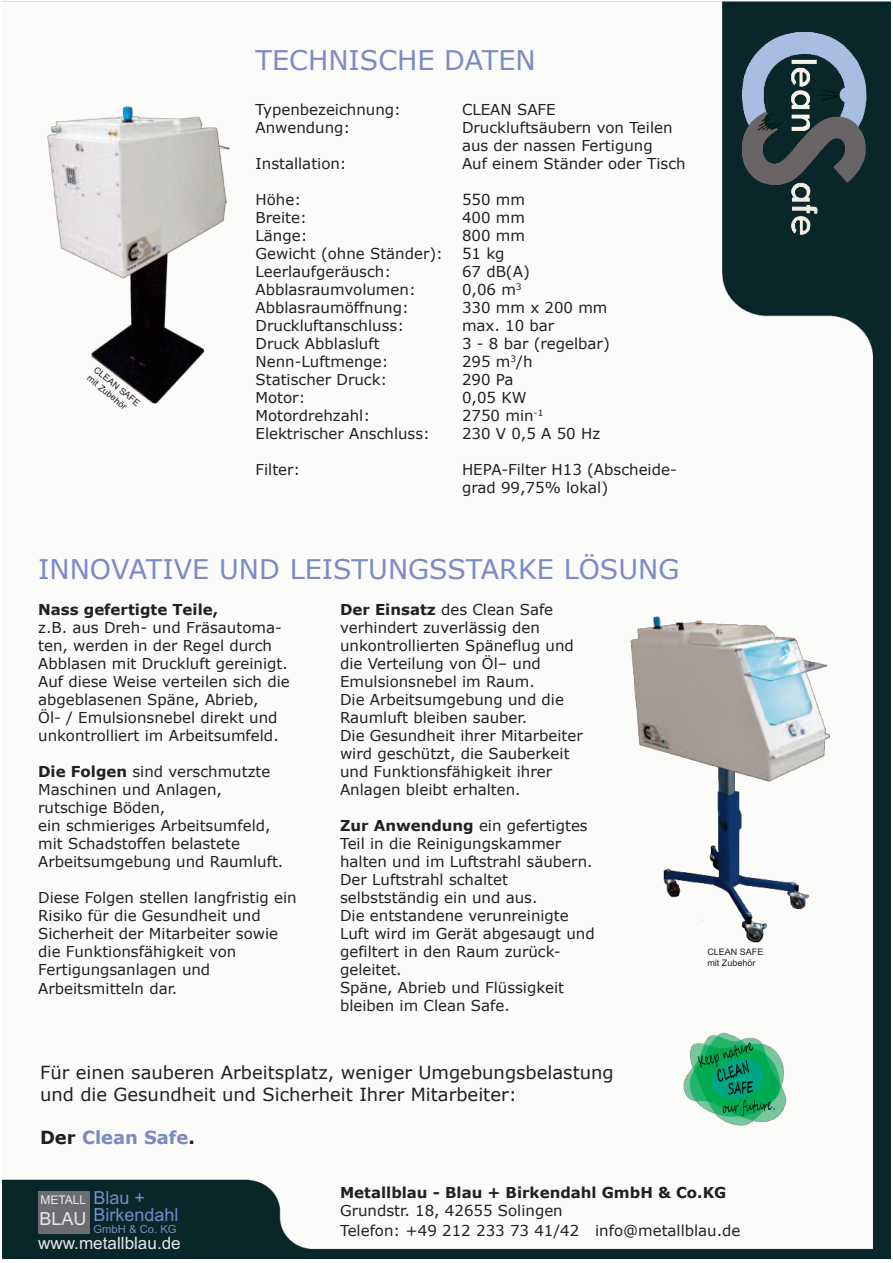
<style>
.page{position:relative;width:893px;height:1263px;background:#fff}
.page>*{position:absolute;margin:0;border:0;box-sizing:border-box;transform-origin:0 0}
.t1{font:27px "Verdana";color:#798ac5}
.t2{font:18px/21.6px "Verdana";color:#231f20}
.t3{font:18px/17.1px "Arial";color:#798ac5}
.t4{font:700 18px "Verdana";color:#798ac5}
.t5{font:18px "Arial";color:#e7e8e9}
.t6{font:17.1px "Arial";color:#e7e8e9}
.t7{font:15px/18px "Verdana";color:#231f20}
.t8{font:700 15px "Verdana";color:#231f20}
.t9{font:12px "Arial";color:#e7e8e9}
.t10{font:11.25px "Arial";color:#798ac5}
.t11{font:9px/10.8px "Arial";color:#231f20}
.s1{font-weight:700}
.s2{color:#231f20}
</style>
<div class="page">
<img style="left:3px;top:1px;width:887px;height:1258px">
<div style="left:38px;top:1191px;width:51px;height:42px;background:#6c6d70"></div>
<img style="left:741px;top:32px;width:125px;height:153px">
<img style="left:630px;top:615px;width:201px;height:327px">
<img style="left:38px;top:103px;width:194px;height:302px">
<img style="left:679px;top:1023px;width:120px;height:112px">
<p class="t11" style="left:99px;top:364px;width:58px;rotate:39deg">CLEAN SAFE mit Zubehör</p>
<h1 class="t1" style="left:256px;top:43px;width:282px">TECHNISCHE DATEN</h1>
<p class="t7" style="left:256px;top:100px;width:147px">Typenbezeichnung:<br>Anwendung:</p>
<p class="t7" style="left:256px;top:154px;width:93px">Installation:</p>
<p class="t7" style="left:256px;top:190px;width:189px">Höhe:<br>Breite:<br>Länge:<br>Gewicht (ohne Ständer):<br>Leerlaufgeräusch:<br>Abblasraumvolumen:<br>Abblasraumöffnung:<br>Druckluftanschluss:<br>Druck Abblasluft<br>Nenn-Luftmenge:<br>Statischer Druck:<br>Motor:<br>Motordrehzahl:<br>Elektrischer Anschluss:</p>
<p class="t7" style="left:256px;top:460px;width:46px">Filter:</p>
<p class="t7" style="left:462px;top:100px;width:225px">CLEAN SAFE<br>Druckluftsäubern von Teilen aus der nassen Fertigung<br>Auf einem Ständer oder Tisch</p>
<p class="t7" style="left:462px;top:190px;width:149px">550 mm<br>400 mm<br>800 mm<br>51 kg<br>67 dB(A)<br>0,06 m<sup>3<br></sup>330 mm x 200 mm max. 10 bar<br>3 - 8 bar (regelbar)<br>295 m<sup>3</sup>/h<br>290 Pa<br>0,05 KW<br>2750 min<sup>-1<br></sup>230 V 0,5 A 50 Hz</p>
<p class="t7" style="left:462px;top:460px;width:216px">HEPA-Filter H13 (Abscheide&shy;grad 99,75% lokal)</p>
<h1 class="t1" style="left:38px;top:552px;width:643px">INNOVATIVE UND LEISTUNGSSTARKE LÖSUNG</h1>
<p class="t8" style="left:38px;top:600px;width:182px">Nass gefertigte Teile,</p>
<p class="t7" style="left:38px;top:618px;width:253px">z.B. aus Dreh- und Fräsautoma&shy;ten, werden in der Regel durch<br>Abblasen mit Druckluft gereinigt.<br>Auf diese Weise verteilen sich die abgeblasenen Späne, Abrieb,<br>Öl- / Emulsionsnebel direkt und unkontrolliert im Arbeitsumfeld.</p>
<p class="t7" style="left:38px;top:762px;width:247px"><span class="s1">Die Folgen</span> sind verschmutzte<br>Maschinen und Anlagen, rutschige Böden,<br>ein schmieriges Arbeitsumfeld, mit Schadstoffen belastete<br>Arbeitsumgebung und Raumluft.</p>
<p class="t7" style="left:38px;top:888px;width:260px">Diese Folgen stellen langfristig ein<br>Risiko für die Gesundheit und<br>Sicherheit der Mitarbeiter sowie die Funktionsfähigkeit von<br>Fertigungsanlagen und</p>
<p class="t7" style="left:38px;top:979px;width:141px">Arbeitsmitteln dar.</p>
<p class="t7" style="left:340px;top:600px;width:244px"><span class="s1">Der Einsatz</span> des Clean Safe verhindert zuverlässig den unkontrollierten Späneflug und die Verteilung von Öl– und<br>Emulsionsnebel im Raum.<br>Die Arbeitsumgebung und die<br>Raumluft bleiben sauber.<br>Die Gesundheit ihrer Mitarbeiter wird geschützt, die Sauberkeit und Funktionsfähigkeit ihrer<br>Anlagen bleibt erhalten.</p>
<p class="t7" style="left:340px;top:816px;width:256px"><span class="s1">Zur Anwendung</span> ein gefertigtes<br>Teil in die Reinigungskammer halten und im Luftstrahl säubern.<br>Der Luftstrahl schaltet selbstständig ein und aus.<br>Die entstandene verunreinigte<br>Luft wird im Gerät abgesaugt und gefiltert in den Raum zurück&shy;geleitet.<br>Späne, Abrieb und Flüssigkeit bleiben im Clean Safe.</p>
<p class="t2" style="left:40px;top:1061px;width:575px">Für einen sauberen Arbeitsplatz, weniger Umgebungsbelastung und die Gesundheit und Sicherheit Ihrer Mitarbeiter:</p>
<p class="t4" style="left:40px;top:1126px;width:156px"><span class="s2">Der</span> Clean Safe<span class="s2">.</span></p>
<p class="t11" style="left:707px;top:947px;width:58px">CLEAN SAFE mit Zubehör</p>
<p class="t3" style="left:93px;top:1189px;width:87px">Blau +<br>Birkendahl</p>
<p class="t10" style="left:93px;top:1223px;width:85px">GmbH &amp; Co. KG</p>
<p class="t6" style="left:38px;top:1233px;width:144px">www.metallblau.de</p>
<p class="t9" style="left:40px;top:1193px;width:47px">METALL</p>
<p class="t5" style="left:39px;top:1208px;width:49px">BLAU</p>
<p class="t8" style="left:340px;top:1183px;width:388px">Metallblau - Blau + Birkendahl GmbH &amp; Co.KG</p>
<p class="t7" style="left:340px;top:1201px;width:402px;line-height:19.6px">Grundstr. 18, 42655 Solingen<br>Telefon: +49 212 233 73 41/42 info@metallblau.de</p>
</div>
